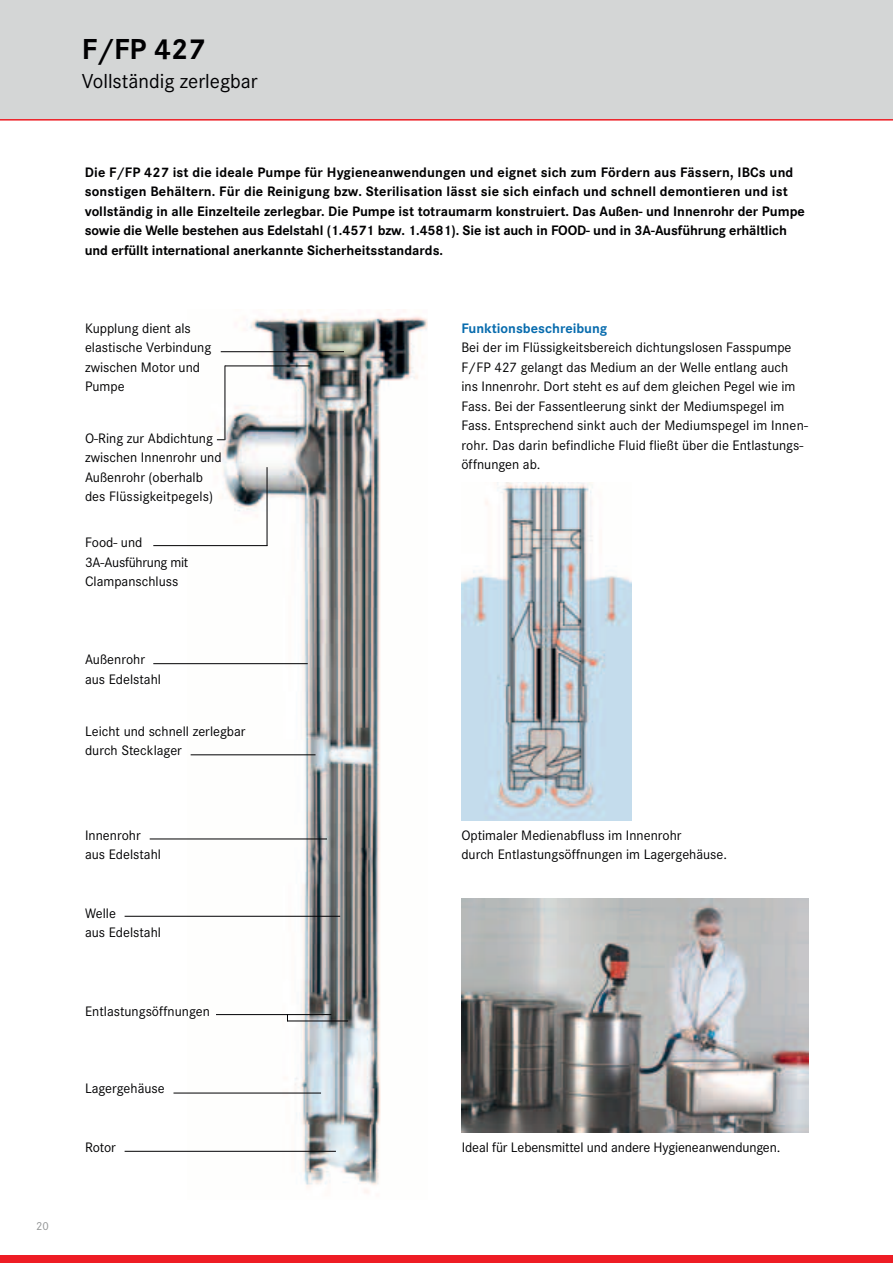
<style>
.page{position:relative;width:893px;height:1263px;background:#fff}
.page>*{position:absolute;margin:0;border:0;box-sizing:border-box;transform-origin:0 0}
.t1{font:700 30px "Corporate S";color:#000002}
.t2{font:21px "Corporate S";color:#000002}
.t3{font:14.25px/19.5px "Corporate S";color:#000002}
.t4{font:700 14.25px/19.5px "Corporate S";color:#000002}
.t5{font:700 14.25px "Corporate S";color:#086cae}
.t6{font:12px "Corporate S";color:#919394}
</style>
<div class="page">
<div style="left:0;top:0;width:893px;height:119px;background:#d4d6d6"></div>
<hr style="left:0;top:119px;width:893px;height:2px;background:#ee1c24">
<div style="left:0;top:1255px;width:893px;height:8px;background:#ee1c24"></div>
<img style="left:188px;top:310px;width:240px;height:883px">
<hr style="left:153px;top:663px;width:155px;height:1px;background:#000002">
<hr style="left:191px;top:754px;width:124px;height:1px;background:#000002">
<hr style="left:150px;top:838px;width:177px;height:1px;background:#000002">
<hr style="left:125px;top:916px;width:215px;height:1px;background:#000002">
<hr style="left:173px;top:1093px;width:148px;height:1px;background:#000002">
<hr style="left:216px;top:1014px;width:115px;height:1px;background:#000002">
<hr style="left:287px;top:1020px;width:61px;height:1px;background:#000002">
<hr style="left:125px;top:1151px;width:211px;height:1px;background:#000002">
<img style="left:462px;top:898px;width:346px;height:234px">
<img style="left:461px;top:482px;width:170px;height:339px">
<hr style="left:153px;top:545px;width:114px;height:1px;background:#000002">
<hr style="left:225px;top:366px;width:85px;height:1px;background:#000002">
<hr style="left:267px;top:467px;width:1px;height:79px;background:#000002">
<hr style="left:225px;top:366px;width:1px;height:74px;background:#000002">
<hr style="left:221px;top:351px;width:123px;height:1px;background:#000002">
<p class="t6" style="left:36px;top:1221px;width:14px">20</p>
<h1 class="t1" style="left:82px;top:37px;width:125px">F/FP 427</h1>
<h2 class="t2" style="left:82px;top:73px;width:177px">Vollständig zerlegbar</h2>
<p class="t4" style="left:85px;top:163px;width:722px">Die F/FP 427 ist die ideale Pumpe für Hygieneanwendungen und eignet sich zum Fördern aus Fässern, IBCs und sonstigen Behältern. Für die Reinigung bzw. Sterilisation lässt sie sich einfach und schnell demontieren und ist vollständig in alle Einzelteile zerlegbar. Die Pumpe ist totraumarm konstruiert. Das Außen- und Innenrohr der Pumpe sowie die Welle bestehen aus Edelstahl (1.4571 bzw. 1.4581). Sie ist auch in FOOD- und in 3A-Ausführung erhältlich und erfüllt international anerkannte Sicherheitsstandards.</p>
<p class="t3" style="left:85px;top:319px;width:128px">Kupplung dient als elastische Verbindung zwischen Motor und<br>Pumpe</p>
<p class="t3" style="left:85px;top:429px;width:138px">O-Ring zur Abdichtung zwischen Innenrohr und<br>Außenrohr (oberhalb des Flüssigkeitpegels)</p>
<p class="t3" style="left:85px;top:534px;width:105px">Food- und<br>3A-Ausführung mit<br>Clampanschluss</p>
<p class="t3" style="left:85px;top:651px;width:77px">Außenrohr aus Edelstahl</p>
<p class="t3" style="left:85px;top:722px;width:162px">Leicht und schnell zerlegbar durch Stecklager</p>
<p class="t3" style="left:85px;top:826px;width:77px">Innenrohr aus Edelstahl</p>
<p class="t3" style="left:85px;top:904px;width:77px">Welle<br>aus Edelstahl</p>
<p class="t3" style="left:85px;top:1002px;width:126px">Entlastungsöffnungen</p>
<p class="t3" style="left:85px;top:1080px;width:81px">Lagergehäuse</p>
<p class="t3" style="left:85px;top:1138px;width:32px">Rotor</p>
<p class="t5" style="left:461px;top:322px;width:148px">Funktionsbeschreibung</p>
<p class="t3" style="left:461px;top:339px;width:348px">Bei der im Flüssigkeitsbereich dichtungslosen Fasspumpe F/FP 427 gelangt das Medium an der Welle entlang auch ins Innenrohr. Dort steht es auf dem gleichen Pegel wie im Fass. Bei der Fassentleerung sinkt der Mediumspegel im Fass. Entsprechend sinkt auch der Mediumspegel im Innen&shy;rohr. Das darin befindliche Fluid fließt über die Entlastungs&shy;öffnungen ab.</p>
<p class="t3" style="left:461px;top:826px;width:267px">Optimaler Medienabfluss im Innenrohr<br>durch Entlastungsöffnungen im Lagergehäuse.</p>
<p class="t3" style="left:462px;top:1138px;width:320px">Ideal für Lebensmittel und andere Hygieneanwendungen.</p>
</div>
